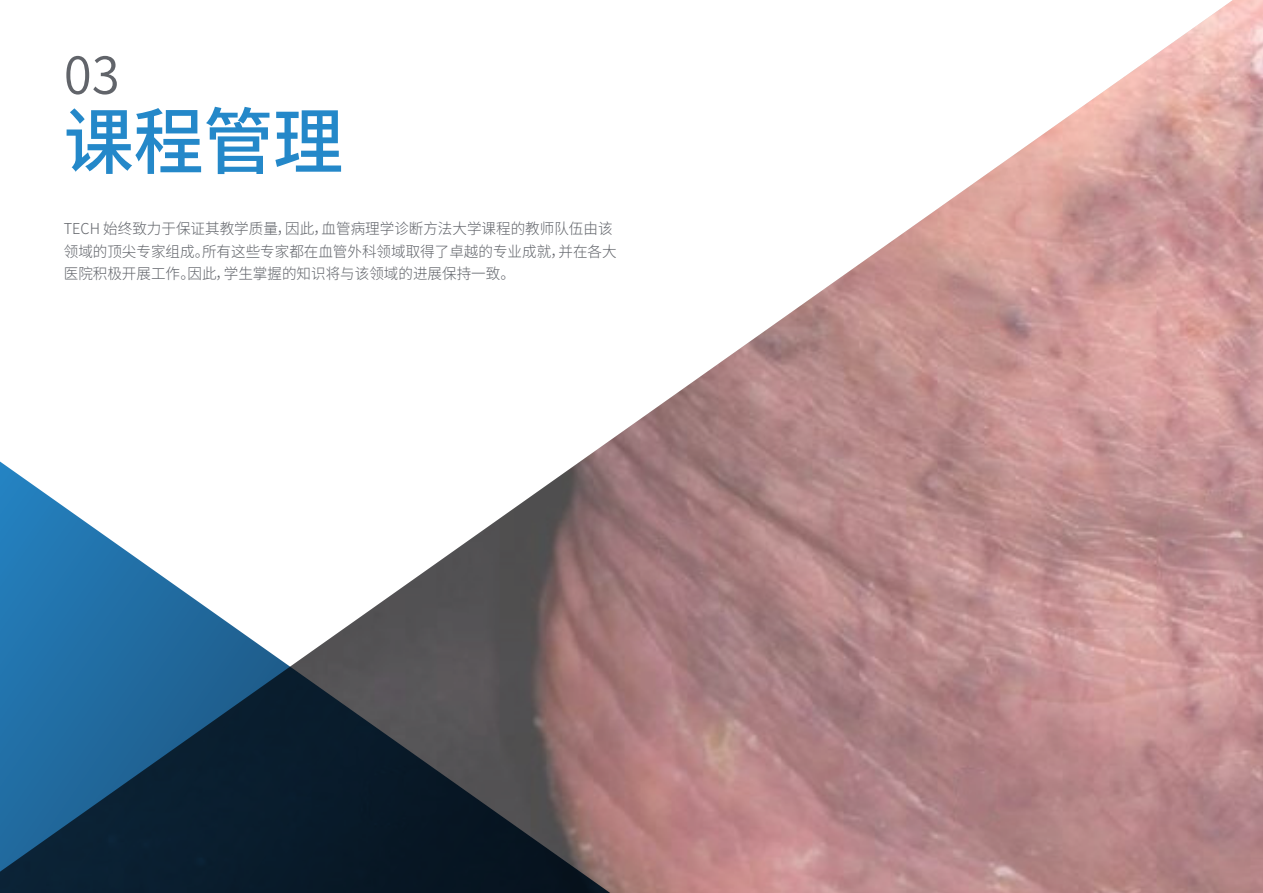
<style>
.page{position:relative;width:1263px;height:893px;background:#fff}
.page>*{position:absolute;margin:0;border:0;box-sizing:border-box;transform-origin:0 0}
.t1{font:500 72px "Source Han Sans CN";color:#2488c9}
.t2{font:52.5px "Source Han Sans CN";color:#61646a}
.t3{font:300 15px/22.5px "Source Han Sans CN";color:#61646a}
</style>
<div class="page">
<img style="left:602px;top:0;width:661px;height:893px">
<svg style="left:0;top:446px;width:640px;height:447px"></svg>
<h2 class="t2" style="left:64px;top:45px;width:57px">03</h2>
<h1 class="t1" style="left:64px;top:101px;width:281px">课程管理</h1>
<p class="t3" style="left:64px;top:218px;width:554px">TECH 始终致力于保证其教学质量，因此，血管病理学诊断方法大学课程的教师队伍由该领域的顶尖专家组成。所有这些专家都在血管外科领域取得了卓越的专业成就，并在各大医院积极开展工作。因此，学生掌握的知识将与该领域的进展保持一致。</p>
</div>
